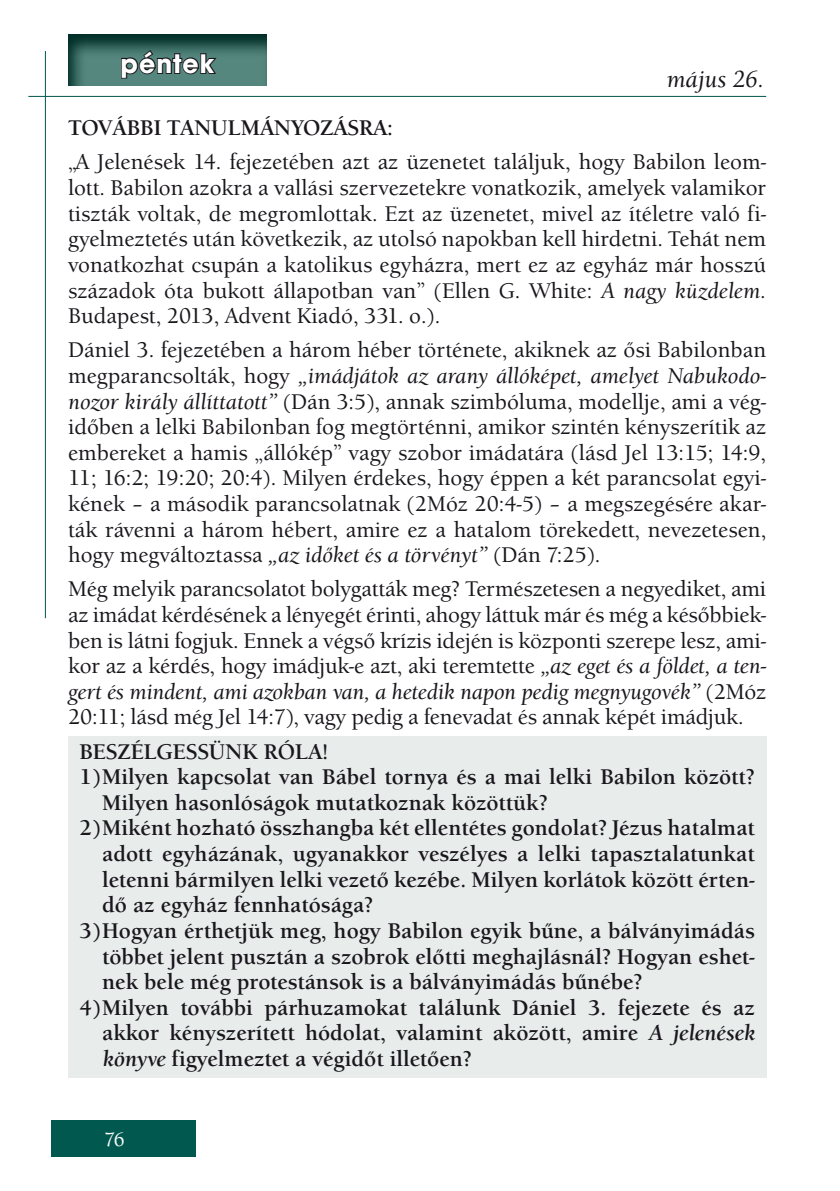
<style>
.page{position:relative;width:840px;height:1191px;background:#fff}
.page>*{position:absolute;margin:0;border:0;box-sizing:border-box;transform-origin:0 0}
.t1{font:700 28px "Avant Gar Got Itc TEE";letter-spacing:.04em;color:#fff}
.t2{font:italic 500 24px "Berkeley Old Sty Itc TEE";color:#1a171c}
.t3{font:500 22px/25.6px "Berkeley Old Sty Itc TEE";color:#1a171c;text-align:justify}
.t4{font:700 22px "Berkeley Old Sty Itc TEE";color:#1a171c}
.t5{font:500 20px "Berkeley Old Sty Itc TEE";color:#fff}
.s1{font-style:italic}
</style>
<div class="page">
<div style="left:51px;top:1120px;width:145px;height:37px;background:#00584e"></div>
<hr style="left:28px;top:96px;width:737px;height:1px;background:#00584e">
<hr style="left:45px;top:51px;width:1px;height:567px;background:#00584e">
<div style="left:68px;top:735px;width:697px;height:342px;background:#e8edec"></div>
<svg style="left:68px;top:34px;width:199px;height:52px;background:#376860"></svg>
<svg style="left:120px;top:49px;width:99px;height:31px;background:#3f605c"></svg>
<p class="t1" style="left:120px;top:46px;width:95px">péntek</p>
<p class="t4" style="left:68px;top:115px;width:326px">TOVÁBBI TANULMÁNYOZÁSRA:</p>
<p class="t3" style="left:68px;top:149px;width:699px">„A Jelenések 14. fejezetében azt az üzenetet találjuk, hogy Babilon leom&shy;lott. Babilon azokra a vallási szervezetekre vonatkozik, amelyek valamikor tiszták voltak, de megromlottak. Ezt az üzenetet, mivel az ítéletre való fi&shy;gyelmeztetés után következik, az utolsó napokban kell hirdetni. Tehát nem vonatkozhat csupán a katolikus egyházra, mert ez az egyház már hosszú századok óta bukott állapotban van” (Ellen G. White: <span class="s1">A nagy küzdelem.<br></span>Budapest, 2013, Advent Kiadó, 331. o.).</p>
<p class="t3" style="left:68px;top:337px;width:699px">Dániel 3. fejezetében a három héber története, akiknek az ősi Babilonban megparancsolták, hogy <span class="s1">„imádjátok az arany állóképet, amelyet Nabukodo&shy;nozor király állíttatott”</span> (Dán 3:5), annak szimbóluma, modellje, ami a vég&shy;időben a lelki Babilonban fog megtörténni, amikor szintén kényszerítik az embereket a hamis „állókép” vagy szobor imádatára (lásd Jel 13:15; 14:9, 11; 16:2; 19:20; 20:4). Milyen érdekes, hogy éppen a két parancsolat egyi&shy;kének – a második parancsolatnak (2Móz 20:4-5) – a megszegésére akar&shy;ták rávenni a három hébert, amire ez a hatalom törekedett, nevezetesen, hogy megváltoztassa <span class="s1">„az időket és a törvényt”</span> (Dán 7:25).</p>
<p class="t3" style="left:68px;top:576px;width:699px">Még melyik parancsolatot bolygatták meg? Természetesen a negyediket, ami az imádat kérdésének a lényegét érinti, ahogy láttuk már és még a későbbiek&shy;ben is látni fogjuk. Ennek a végső krízis idején is központi szerepe lesz, ami&shy;kor az a kérdés, hogy imádjuk-e azt, aki teremtette <span class="s1">„az eget és a földet, a ten&shy;gert és mindent, ami azokban van, a hetedik napon pedig megnyugovék”</span> (2Móz 20:11; lásd még Jel 14:7), vagy pedig a fenevadat és annak képét imádjuk.</p>
<p class="t4" style="left:79px;top:738px;width:250px">BESZÉLGESSÜNK RÓLA!</p>
<p class="t4" style="left:79px;top:764px;width:676px">1)Milyen kapcsolat van Bábel tornya és a mai lelki Babilon között?</p>
<p class="t4" style="left:102px;top:789px;width:447px">Milyen hasonlóságok mutatkoznak közöttük?</p>
<p class="t4" style="left:79px;top:815px;width:676px">2)Miként hozható összhangba két ellentétes gondolat? Jézus hatalmat</p>
<p class="t4" style="left:102px;top:841px;width:653px">adott egyházának, ugyanakkor veszélyes a lelki tapasztalatunkat</p>
<p class="t4" style="left:102px;top:866px;width:653px">letenni bármilyen lelki vezető kezébe. Milyen korlátok között érten-</p>
<p class="t4" style="left:102px;top:892px;width:272px">dő az egyház fennhatósága?</p>
<p class="t4" style="left:79px;top:917px;width:676px">3)Hogyan érthetjük meg, hogy Babilon egyik bűne, a bálványimádás</p>
<p class="t4" style="left:102px;top:943px;width:653px">többet jelent pusztán a szobrok előtti meghajlásnál? Hogyan eshet-</p>
<p class="t4" style="left:102px;top:969px;width:541px">nek bele még protestánsok is a bálványimádás bűnébe?</p>
<p class="t4" style="left:79px;top:994px;width:676px">4)Milyen további párhuzamokat találunk Dániel 3. fejezete és az</p>
<p class="t4" style="left:102px;top:1020px;width:654px">akkor kényszerített hódolat, valamint aközött, amire <span class="s1">A jelenések</span></p>
<p class="t4" style="left:102px;top:1045px;width:371px"><span class="s1">könyve</span> figyelmeztet a végidőt illetően?</p>
<p class="t2" style="left:666px;top:65px;width:99px">május 26.</p>
<p class="t5" style="left:104px;top:1128px;width:22px">76</p>
</div>
